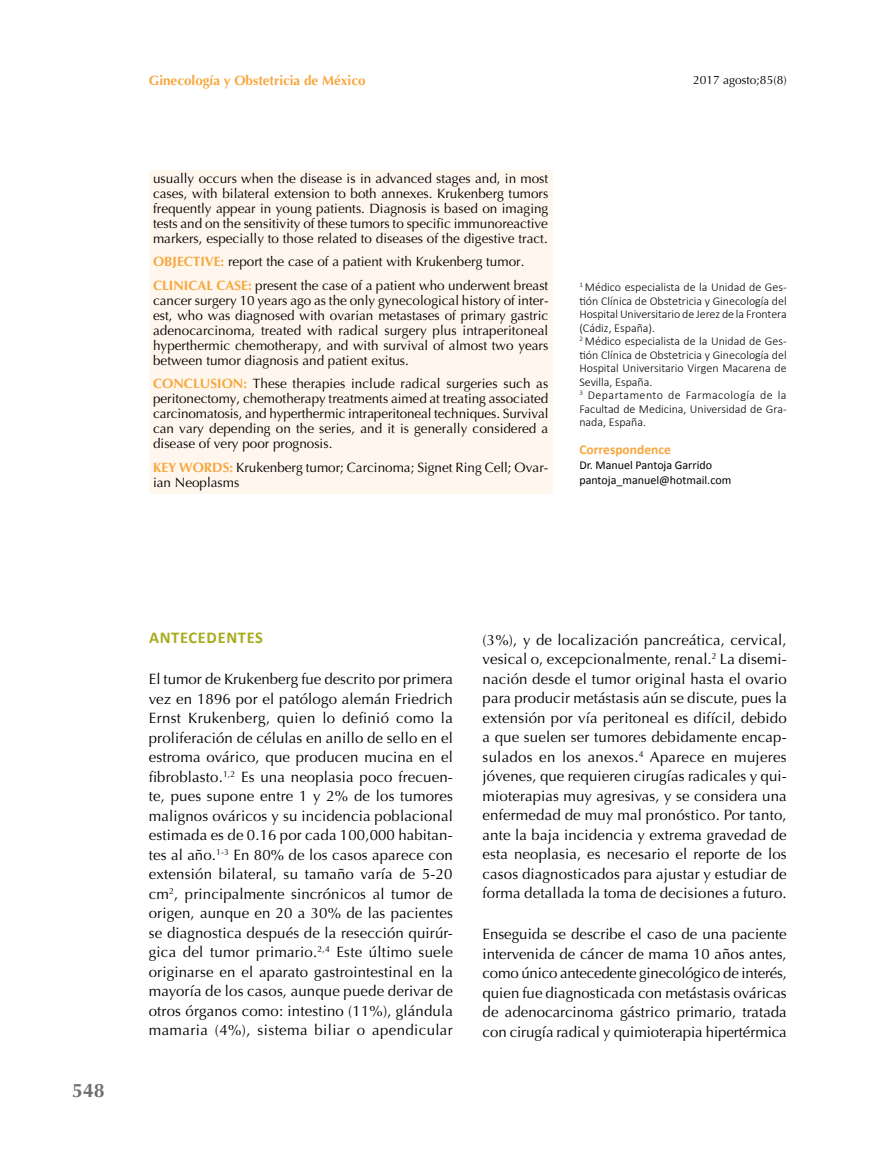
<style>
.page{position:relative;width:893px;height:1149px;background:#fff}
.page>*{position:absolute;margin:0;border:0;box-sizing:border-box;transform-origin:0 0}
.t1{font:700 19.5px "Optima";color:#706f6f}
.t2{font:700 16.5px "Calibri";letter-spacing:.04em;color:#a5ad1d}
.t3{font:15px/19.5px "Optima";letter-spacing:.01em;color:#000;text-align:justify}
.t4{font:13.5px/15px "Optima";color:#000;text-align:justify}
.t5{font:700 13.5px "Optima";color:#f7a73e}
.t6{font:700 13.5px "Calibri";color:#f7a73e}
.t7{font:300 12px/13.5px "Calibri";color:#000}
.t8{font:12px/15px "Calibri";color:#000}
.t9{font:12px "Optima";color:#000}
.s1{font-weight:700;color:#f7a73e}
</style>
<div class="page">
<div style="left:149px;top:170px;width:404px;height:324px;background:#fff7ee"></div>
<p class="t5" style="left:149px;top:73px;width:218px">Ginecología y Obstetricia de México</p>
<p class="t9" style="left:693px;top:73px;width:95px">2017 agosto;85(8)</p>
<p class="t4" style="left:153px;top:171px;width:397px">usually occurs when the disease is in advanced stages and, in most cases, with bilateral extension to both annexes. Krukenberg tumors frequently appear in young patients. Diagnosis is based on imaging tests and on the sensitivity of these tumors to specific immunoreactive markers, especially to those related to diseases of the digestive tract.</p>
<p class="t4" style="left:153px;top:250px;width:397px;line-height:23.5px"><span class="s1">OBJECTIVE:</span> report the case of a patient with Krukenberg tumor.<br><span class="s1">CLINICAL CASE:</span> present the case of a patient who underwent breast</p>
<p class="t4" style="left:153px;top:293px;width:397px">cancer surgery 10 years ago as the only gynecological history of inter&shy;est, who was diagnosed with ovarian metastases of primary gastric adenocarcinoma, treated with radical surgery plus intraperitoneal hyperthermic chemotherapy, and with survival of almost two years between tumor diagnosis and patient exitus.</p>
<p class="t4" style="left:153px;top:376px;width:397px"><span class="s1">CONCLUSION:</span> These therapies include radical surgeries such as peritonectomy, chemotherapy treatments aimed at treating associated carcinomatosis, and hyperthermic intraperitoneal techniques. Survival can vary depending on the series, and it is generally considered a disease of very poor prognosis.</p>
<p class="t4" style="left:153px;top:460px;width:397px"><span class="s1">KEY WORDS:</span> Krukenberg tumor; Carcinoma; Signet Ring Cell; Ovar&shy;ian Neoplasms</p>
<p class="t7" style="left:579px;top:280px;width:209px"><sup>1</sup> Médico especialista de la Unidad de Ges&shy;tión Clínica de Obstetricia y Ginecología del Hospital Universitario de Jerez de la Frontera (Cádiz, España).<br><sup>2</sup> Médico especialista de la Unidad de Ges&shy;tión Clínica de Obstetricia y Ginecología del Hospital Universitario Virgen Macarena de Sevilla, España.<br><sup>3</sup> Departamento de Farmacología de la Facultad de Medicina, Universidad de Gra&shy;nada, España.</p>
<p class="t6" style="left:579px;top:441px;width:93px">Correspondence</p>
<p class="t8" style="left:579px;top:458px;width:153px">Dr. Manuel Pantoja Garrido pantoja_manuel@hotmail.com</p>
<h1 class="t1" style="left:72px;top:1079px;width:34px">548</h1>
<p class="t2" style="left:149px;top:627px;width:115px">ANTECEDENTES</p>
<p class="t3" style="left:149px;top:669px;width:306px">El tumor de Krukenberg fue descrito por primera vez en 1896 por el patólogo alemán Friedrich Ernst Krukenberg, quien lo definió como la proliferación de células en anillo de sello en el estroma ovárico, que producen mucina en el fibroblasto.<sup>1,2</sup> Es una neoplasia poco frecuen&shy;te, pues supone entre 1 y 2% de los tumores malignos ováricos y su incidencia poblacional estimada es de 0.16 por cada 100,000 habitan&shy;tes al año.<sup>1-3</sup> En 80% de los casos aparece con extensión bilateral, su tamaño varía de 5-20 cm<sup>2</sup>, principalmente sincrónicos al tumor de origen, aunque en 20 a 30% de las pacientes se diagnostica después de la resección quirúr&shy;gica del tumor primario.<sup>2,4</sup> Este último suele originarse en el aparato gastrointestinal en la mayoría de los casos, aunque puede derivar de otros órganos como: intestino (11%), glándula mamaria (4%), sistema biliar o apendicular</p>
<p class="t3" style="left:483px;top:630px;width:306px">(3%), y de localización pancreática, cervical, vesical o, excepcionalmente, renal.<sup>2</sup> La disemi&shy;nación desde el tumor original hasta el ovario para producir metástasis aún se discute, pues la extensión por vía peritoneal es difícil, debido a que suelen ser tumores debidamente encap&shy;sulados en los anexos.<sup>4</sup> Aparece en mujeres jóvenes, que requieren cirugías radicales y qui&shy;mioterapias muy agresivas, y se considera una enfermedad de muy mal pronóstico. Por tanto, ante la baja incidencia y extrema gravedad de esta neoplasia, es necesario el reporte de los casos diagnosticados para ajustar y estudiar de forma detallada la toma de decisiones a futuro.</p>
<p class="t3" style="left:483px;top:924px;width:306px">Enseguida se describe el caso de una paciente intervenida de cáncer de mama 10 años antes, como único antecedente ginecológico de interés, quien fue diagnosticada con metástasis ováricas de adenocarcinoma gástrico primario, tratada con cirugía radical y quimioterapia hipertérmica</p>
</div>
